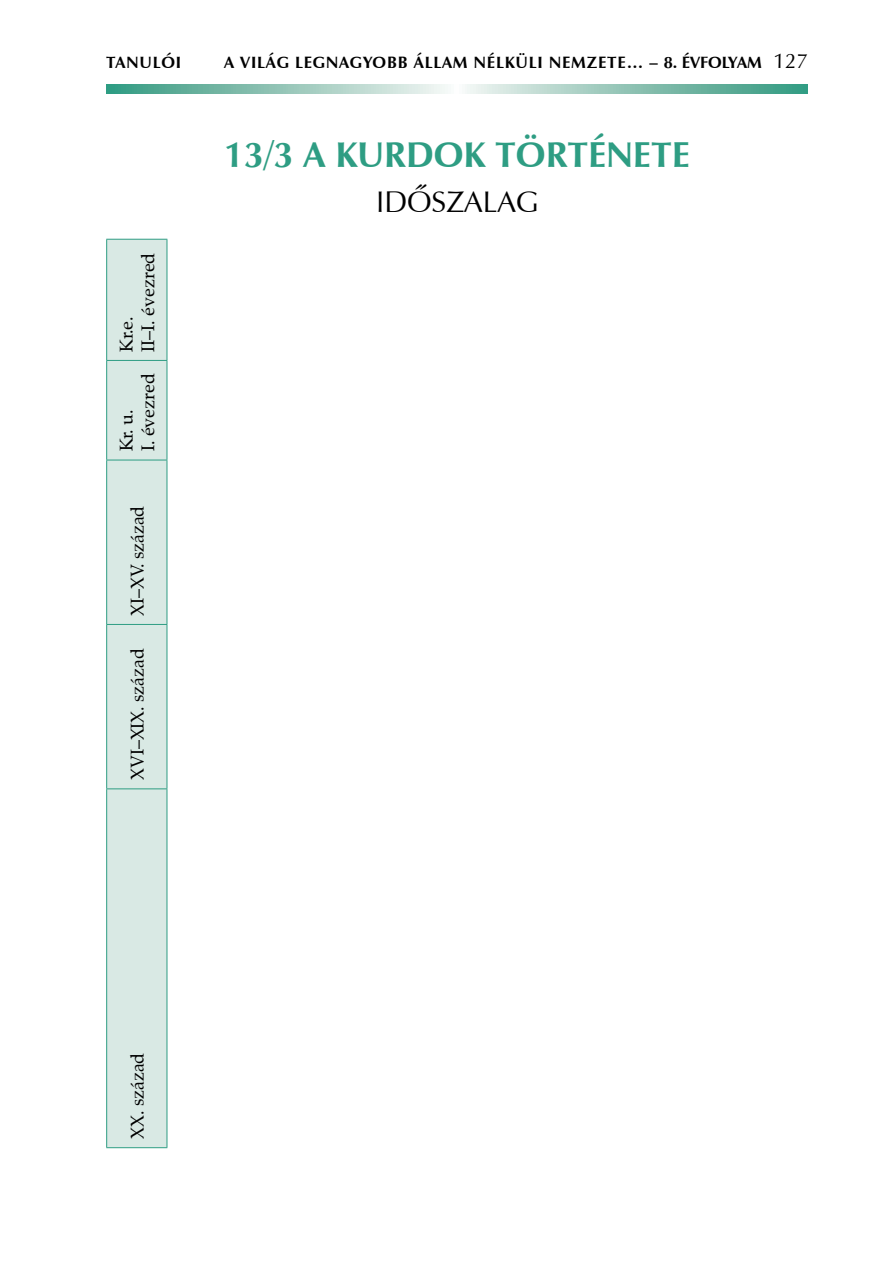
<style>
.page{position:relative;width:893px;height:1263px;background:#fff}
.page>*{position:absolute;margin:0;border:0;box-sizing:border-box;transform-origin:0 0}
.t1{font:700 36px "Zapf Humanist 601 PFL";color:#2e9d83}
.t2{font:30px "Zapf Humanist 601 PFL";color:#000}
.t3{font:21px "Zapf Humanist 601 PFL";color:#000}
.t4{font:18px/21.6px "Zapf Calligraphic 801 PFL";color:#000}
.t5{font:700 16.5px "Zapf Humanist 601 PFL";letter-spacing:.05em;color:#000}
</style>
<div class="page">
<svg style="left:106px;top:85px;width:702px;height:9px;background:#92c5b7"></svg>
<div style="left:107px;top:240px;width:60px;height:907px;background:#d9e9e4"></div>
<hr style="left:106px;top:239px;width:61px;height:1px;background:#2e9d83">
<hr style="left:106px;top:240px;width:1px;height:120px;background:#2e9d83">
<hr style="left:167px;top:240px;width:1px;height:120px;background:#2e9d83">
<hr style="left:106px;top:360px;width:61px;height:1px;background:#2e9d83">
<hr style="left:106px;top:361px;width:1px;height:99px;background:#2e9d83">
<hr style="left:167px;top:361px;width:1px;height:99px;background:#2e9d83">
<hr style="left:106px;top:460px;width:61px;height:1px;background:#2e9d83">
<hr style="left:106px;top:460px;width:1px;height:164px;background:#2e9d83">
<hr style="left:167px;top:460px;width:1px;height:164px;background:#2e9d83">
<hr style="left:106px;top:624px;width:61px;height:1px;background:#2e9d83">
<hr style="left:106px;top:625px;width:1px;height:163px;background:#2e9d83">
<hr style="left:167px;top:625px;width:1px;height:163px;background:#2e9d83">
<hr style="left:106px;top:788px;width:61px;height:1px;background:#2e9d83">
<hr style="left:106px;top:789px;width:1px;height:358px;background:#2e9d83">
<hr style="left:167px;top:789px;width:1px;height:358px;background:#2e9d83">
<hr style="left:106px;top:1147px;width:61px;height:1px;background:#2e9d83">
<p class="t5" style="left:106px;top:51px;width:12px">TAN</p>
<p class="t5" style="left:139px;top:51px;width:40px">ULÓI</p>
<p class="t5" style="left:224px;top:51px;width:509px">A VILÁG LEGNAGYOBB ÁLLAM NÉLKÜLI NEMZETE… – 8. ÉVFOLYAM</p>
<p class="t3" style="left:773px;top:47px;width:33px">127</p>
<p class="t4" style="left:116px;top:352px;width:100px;rotate:-90deg">Kr.e.<br>II–I. évezred</p>
<p class="t4" style="left:116px;top:451px;width:79px;rotate:-90deg">Kr. u.<br>I. évezred</p>
<p class="t4" style="left:126px;top:616px;width:111px;rotate:-90deg">XI–XV. század</p>
<p class="t4" style="left:126px;top:780px;width:133px;rotate:-90deg">XVI–XIX. század</p>
<h1 class="t1" style="left:224px;top:130px;width:467px">13/3 A KURDOK TÖRTÉNETE</h1>
<h2 class="t2" style="left:376px;top:181px;width:163px">IDŐSZALAG</h2>
<p class="t4" style="left:126px;top:1139px;width:88px;rotate:-90deg">XX. század</p>
</div>
